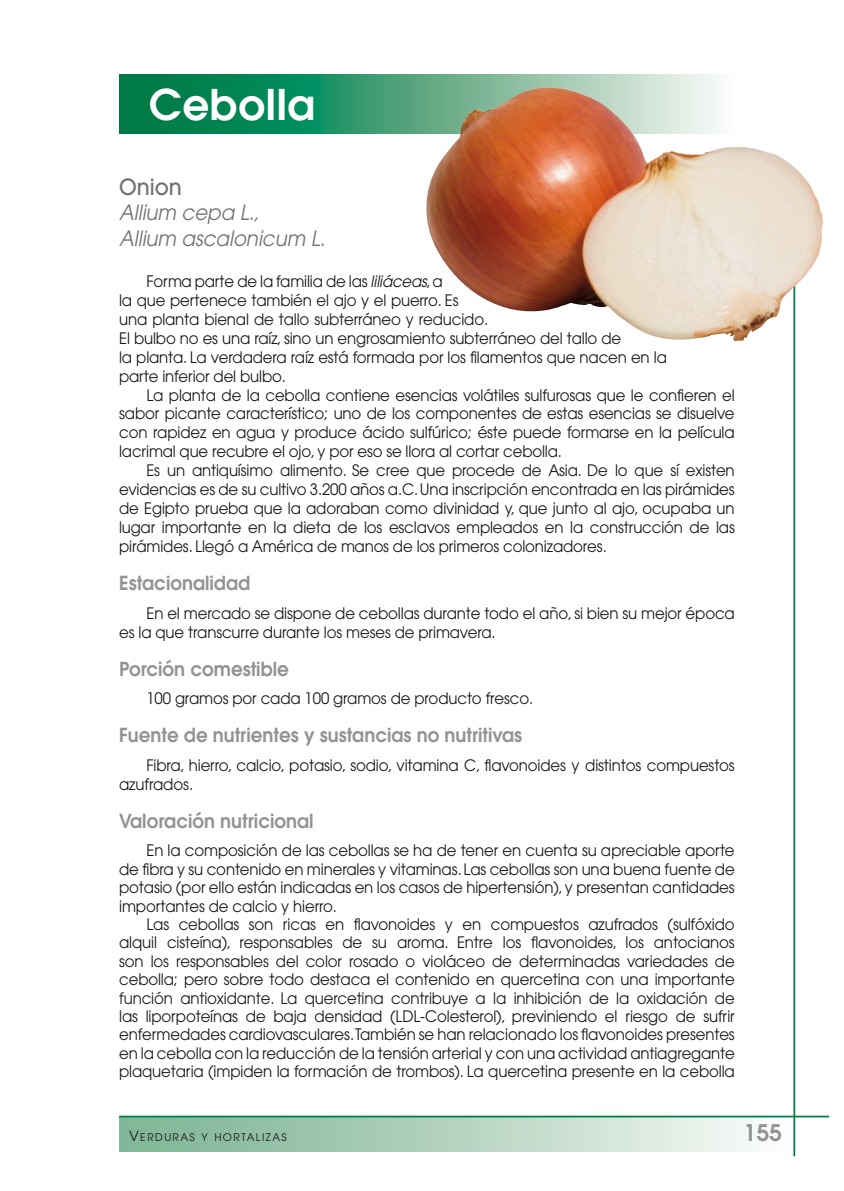
<style>
.page{position:relative;width:844px;height:1191px;background:#fff}
.page>*{position:absolute;margin:0;border:0;box-sizing:border-box;transform-origin:0 0}
.t1{font:600 42px "Avant Garde";letter-spacing:.015em;color:#fff}
.t2{font:600 22.75px "Avant Garde";color:#929395}
.t3{font:500 22.22px "Avant Garde";color:#707173;scale:.94 1}
.t4{font:italic 21px/25.2px "Avant Garde";color:#707173;scale:.94 1}
.t5{font:600 19.25px "Avant Garde";color:#929395;scale:.95 1}
.t6{font:15.75px/18.9px "Avant Garde";letter-spacing:-.01em;color:#1a171c;text-align:justify;scale:.95 1}
.t7{font:10.5px "Avant Garde";letter-spacing:.135em;color:#1a171c}
.s1{font-style:italic}
.s2{font-size:14px}
</style>
<div class="page">
<svg style="left:119px;top:74px;width:597px;height:60px;background:#2d976c"></svg>
<div style="left:119px;top:1116px;width:675px;height:35px;background:linear-gradient(to right,#78b18f,#f9faf8)"></div>
<hr style="left:119px;top:1115px;width:709px;height:2px;background:#007a46">
<hr style="left:793px;top:179px;width:2px;height:977px;background:#007a46">
<img style="left:422px;top:87px;width:402px;height:255px">
<h1 class="t1" style="left:149px;top:77px;width:168px">Cebolla</h1>
<h3 class="t3" style="left:119px;top:173px;width:68px">Onion</h3>
<h3 class="t4" style="left:119px;top:200px;width:221px">Allium cepa L.,<br>Allium ascalonicum L.</h3>
<p class="t6" style="left:119px;top:272px;width:578px;text-align:left;text-indent:27px">Forma parte de la familia de las <span class="s1">liliáceas</span>, a<br>la que pertenece también el ajo y el puerro. Es<br>una planta bienal de tallo subterráneo y reducido.<br>El bulbo no es una raíz, sino un engrosamiento subterráneo del tallo de<br>la planta. La verdadera raíz está formada por los filamentos que nacen en la parte inferior del bulbo.</p>
<p class="t6" style="left:119px;top:385px;width:649px;text-indent:27px">La planta de la cebolla contiene esencias volátiles sulfurosas que le confieren el sabor picante característico; uno de los componentes de estas esencias se disuelve con rapidez en agua y produce ácido sulfúrico; éste puede formarse en la película lacrimal que recubre el ojo, y por eso se llora al cortar cebolla.</p>
<p class="t6" style="left:119px;top:461px;width:649px;text-indent:27px">Es un antiquísimo alimento. Se cree que procede de Asia. De lo que sí existen evidencias es de su cultivo 3.200 años a.C. Una inscripción encontrada en las pirámides de Egipto prueba que la adoraban como divinidad y, que junto al ajo, ocupaba un lugar importante en la dieta de los esclavos empleados en la construcción de las pirámides. Llegó a América de manos de los primeros colonizadores.</p>
<p class="t5" style="left:119px;top:570px;width:139px">Estacionalidad</p>
<p class="t6" style="left:119px;top:603px;width:649px;text-indent:27px">En el mercado se dispone de cebollas durante todo el año, si bien su mejor época es la que transcurre durante los meses de primavera.</p>
<p class="t5" style="left:119px;top:656px;width:180px">Porción comestible</p>
<p class="t6" style="left:146px;top:689px;width:408px">100 gramos por cada 100 gramos de producto fresco.</p>
<p class="t5" style="left:119px;top:722px;width:426px">Fuente de nutrientes y sustancias no nutritivas</p>
<p class="t6" style="left:119px;top:756px;width:649px;text-indent:27px">Fibra, hierro, calcio, potasio, sodio, vitamina C, flavonoides y distintos compuestos azufrados.</p>
<p class="t5" style="left:119px;top:808px;width:206px">Valoración nutricional</p>
<p class="t6" style="left:119px;top:841px;width:649px;line-height:18.4px;text-indent:27px">En la composición de las cebollas se ha de tener en cuenta su apreciable aporte de fibra y su contenido en minerales y vitaminas. Las cebollas son una buena fuente de potasio (por ello están indicadas en los casos de hipertensión), y presentan cantidades importantes de calcio y hierro.</p>
<p class="t6" style="left:119px;top:915px;width:649px;line-height:18.4px;text-indent:27px">Las cebollas son ricas en flavonoides y en compuestos azufrados (sulfóxido alquil cisteína), responsables de su aroma. Entre los flavonoides, los antocianos son los responsables del color rosado o violáceo de determinadas variedades de cebolla; pero sobre todo destaca el contenido en quercetina con una importante función antioxidante. La quercetina contribuye a la inhibición de la oxidación de las liporpoteínas de baja densidad (LDL-Colesterol), previniendo el riesgo de sufrir enfermedades cardiovasculares. También se han relacionado los flavonoides presentes en la cebolla con la reducción de la tensión arterial y con una actividad antiagregante plaquetaria (impiden la formación de trombos). La quercetina presente en la cebolla</p>
<p class="t7" style="left:129px;top:1131px;width:159px"><span class="s2">V</span>ERDURAS Y HORTALIZAS</p>
<h2 class="t2" style="left:743px;top:1118px;width:40px">155</h2>
</div>
